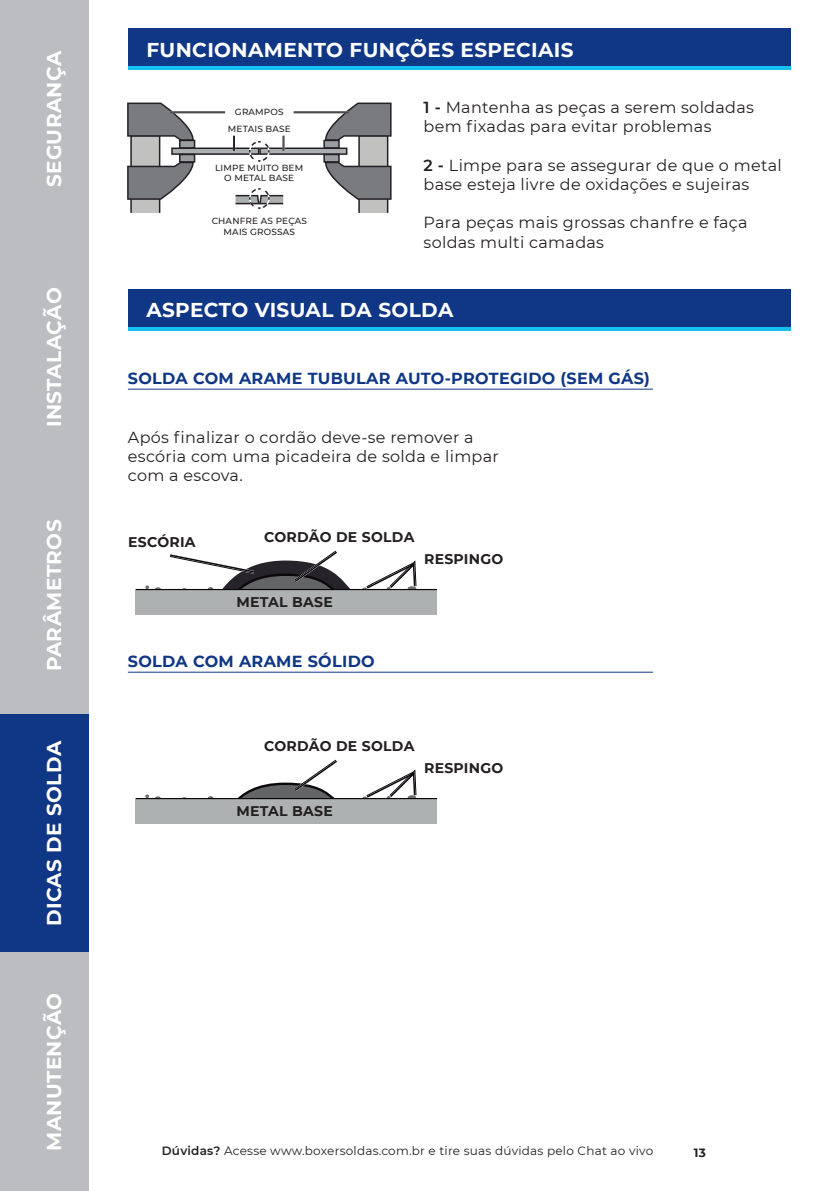
<style>
.page{position:relative;width:823px;height:1191px;background:#fff}
.page>*{position:absolute;margin:0;border:0;box-sizing:border-box;transform-origin:0 0}
.t1{font:700 20px "Montserrat";letter-spacing:.02em;color:#fff}
.t2{font:16px/19.2px "Montserrat";letter-spacing:.02em;color:#231f20}
.t3{font:700 16px "Montserrat";letter-spacing:.02em;color:#103785}
.t4{font:700 14px "Montserrat";letter-spacing:.02em;color:#231f20}
.t5{font:12px "Montserrat";letter-spacing:.02em;color:#231f20}
.t6{font:700 12px "Montserrat";color:#231f20}
.t7{font:500 8.8px/10.6px "Montserrat";letter-spacing:.02em;color:#231f20;text-align:center}
.s1{font-weight:600}
</style>
<div class="page">
<hr style="left:128px;top:389px;width:524px;height:1px;background:#103785">
<svg style="left:145px;top:585px;width:4px;height:4px"></svg>
<div style="left:136px;top:589px;width:301px;height:26px;background:#aeb1b1"></div>
<hr style="left:136px;top:589px;width:301px;height:1px;background:#0c090d">
<svg style="left:155px;top:550px;width:263px;height:41px"></svg>
<hr style="left:128px;top:672px;width:524px;height:1px;background:#103785">
<svg style="left:145px;top:794px;width:4px;height:4px"></svg>
<div style="left:136px;top:798px;width:301px;height:26px;background:#aeb1b1"></div>
<hr style="left:136px;top:798px;width:301px;height:1px;background:#0c090d">
<svg style="left:231px;top:759px;width:187px;height:41px"></svg>
<div style="left:128px;top:289px;width:662px;height:42px;background:#103785"></div>
<hr style="left:128px;top:327px;width:662px;height:4px;background:#15c0f2">
<div style="left:0;top:0;width:88px;height:238px;background:#bcbdc0"></div>
<div style="left:0;top:238px;width:88px;height:238px;background:#bcbdc0"></div>
<div style="left:0;top:476px;width:88px;height:238px;background:#bcbdc0"></div>
<div style="left:0;top:714px;width:88px;height:238px;background:#103785"></div>
<div style="left:0;top:952px;width:88px;height:239px;background:#bcbdc0"></div>
<svg style="left:270px;top:147px;width:52px;height:8px"></svg>
<div style="left:359px;top:136px;width:28px;height:77px;background:#c1c1c0"></div>
<div style="left:358px;top:135px;width:30px;height:79px;border:2px solid #232026"></div>
<svg style="left:322px;top:102px;width:70px;height:98px"></svg>
<svg style="left:196px;top:147px;width:52px;height:8px"></svg>
<div style="left:131px;top:136px;width:28px;height:77px;background:#c1c1c0"></div>
<div style="left:130px;top:135px;width:30px;height:79px;border:2px solid #232026"></div>
<svg style="left:127px;top:102px;width:69px;height:98px"></svg>
<svg style="left:235px;top:188px;width:49px;height:21px"></svg>
<svg style="left:248px;top:141px;width:22px;height:21px"></svg>
<hr style="left:293px;top:111px;width:56px;height:1px;background:#232026">
<hr style="left:293px;top:112px;width:56px;height:1px;background:#232026">
<svg style="left:233px;top:136px;width:2px;height:15px"></svg>
<svg style="left:282px;top:136px;width:2px;height:15px"></svg>
<hr style="left:170px;top:111px;width:55px;height:1px;background:#232026">
<hr style="left:170px;top:112px;width:55px;height:1px;background:#232026">
<div style="left:128px;top:28px;width:662px;height:42px;background:#103785"></div>
<hr style="left:128px;top:67px;width:662px;height:3px;background:#15c0f2">
<p class="t1" style="left:40px;top:187px;width:138px;rotate:-90deg">SEGURANÇA</p>
<p class="t1" style="left:40px;top:427px;width:141px;rotate:-90deg">INSTALAÇÃO</p>
<p class="t1" style="left:40px;top:671px;width:153px;rotate:-90deg">PARÂMETROS</p>
<p class="t1" style="left:40px;top:926px;width:187px;rotate:-90deg">DICAS DE SOLDA</p>
<p class="t1" style="left:40px;top:1150px;width:159px;rotate:-90deg">MANUTENÇÃO</p>
<p class="t1" style="left:146px;top:35px;width:428px">FUNCIONAMENTO FUNÇÕES ESPECIAIS</p>
<p class="t7" style="left:228px;top:103px;width:64px;line-height:16.8px">GRAMPOS<br>METAIS BASE</p>
<p class="t7" style="left:215px;top:162px;width:89px">LIMPE MUITO BEM<br>O METAL BASE</p>
<p class="t7" style="left:211px;top:215px;width:97px">CHANFRE AS PEÇAS<br>MAIS GROSSAS</p>
<p class="t2" style="left:423px;top:97px;width:331px"><span class="s1">1 -</span> Mantenha as peças a serem soldadas bem fixadas para evitar problemas</p>
<p class="t2" style="left:423px;top:155px;width:359px"><span class="s1">2 -</span> Limpe para se assegurar de que o metal base esteja livre de oxidações e sujeiras</p>
<p class="t2" style="left:423px;top:212px;width:325px">Para peças mais grossas chanfre e faça soldas multi camadas</p>
<p class="t1" style="left:146px;top:296px;width:308px">ASPECTO VISUAL DA SOLDA</p>
<p class="t3" style="left:128px;top:367px;width:523px">SOLDA COM ARAME TUBULAR AUTO-PROTEGIDO (SEM GÁS)</p>
<p class="t2" style="left:128px;top:427px;width:372px">Após finalizar o cordão deve-se remover a escória com uma picadeira de solda e limpar com a escova.</p>
<p class="t4" style="left:128px;top:531px;width:69px">ESCÓRIA</p>
<p class="t4" style="left:264px;top:527px;width:152px">CORDÃO DE SOLDA</p>
<p class="t4" style="left:424px;top:548px;width:81px">RESPINGO</p>
<p class="t4" style="left:236px;top:592px;width:98px">METAL BASE</p>
<p class="t3" style="left:128px;top:650px;width:248px">SOLDA COM ARAME SÓLIDO</p>
<p class="t4" style="left:264px;top:736px;width:152px">CORDÃO DE SOLDA</p>
<p class="t4" style="left:424px;top:757px;width:81px">RESPINGO</p>
<p class="t4" style="left:236px;top:801px;width:98px">METAL BASE</p>
<p class="t5" style="left:162px;top:1142px;width:492px"><span class="s1">Dúvidas?</span> Acesse www.boxersoldas.com.br e tire suas dúvidas pelo Chat ao vivo</p>
<p class="t6" style="left:693px;top:1143px;width:14px">13</p>
</div>
